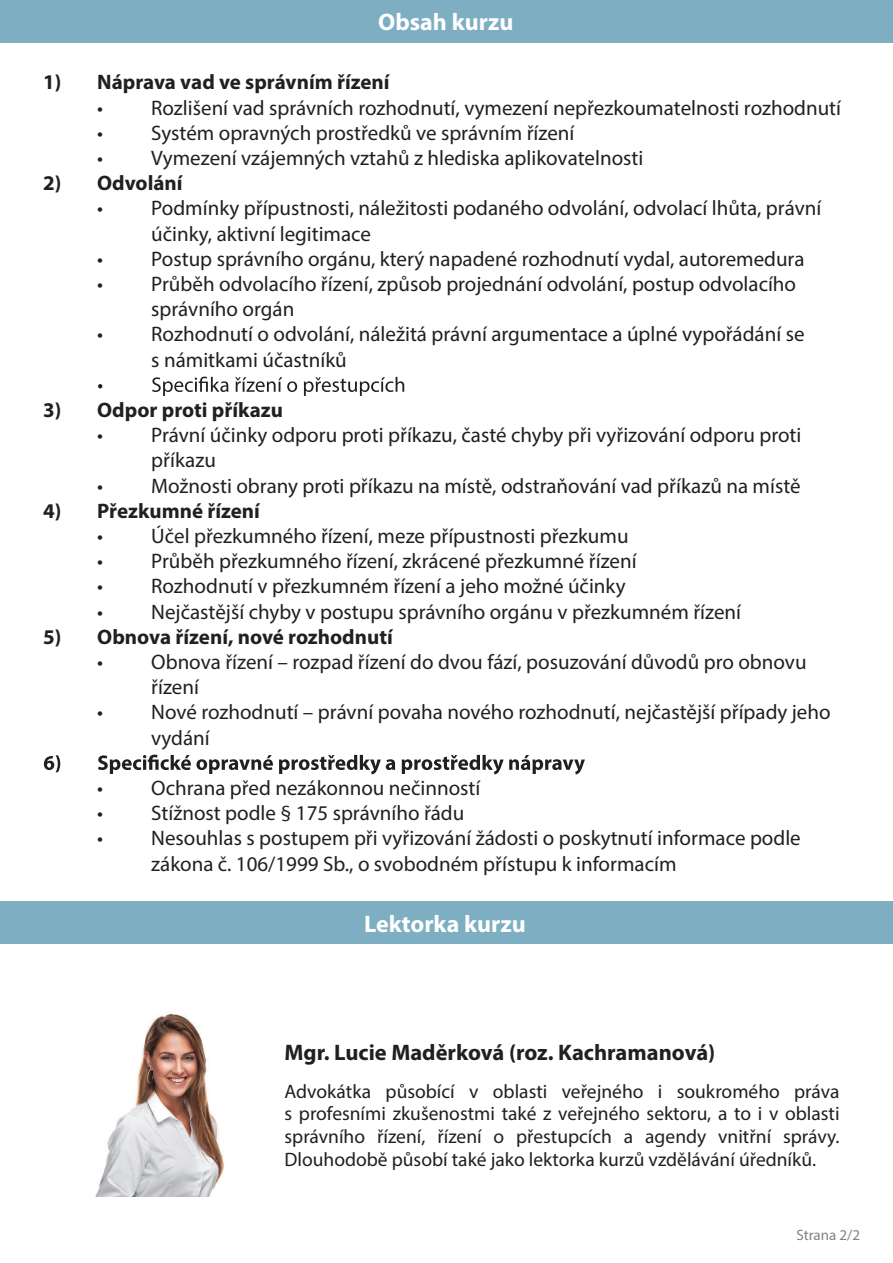
<style>
.page{position:relative;width:893px;height:1263px;background:#fff}
.page>*{position:absolute;margin:0;border:0;box-sizing:border-box;transform-origin:0 0}
.t1{font:700 24px "Myriad Pro";color:#fff}
.t2{font:700 22.5px "Myriad Pro";color:#231f20}
.t3{font:21px/25.2px "Myriad Pro";color:#231f20}
.t4{font:700 21px "Myriad Pro";color:#231f20}
.t5{font:19.5px/23px "Myriad Pro";color:#231f20;text-align:justify}
.t6{font:15px "Myriad Pro";color:#808285}
</style>
<div class="page">
<div style="left:0;top:0;width:893px;height:42px;background:#7eaec2"></div>
<div style="left:0;top:901px;width:893px;height:42px;background:#7eaec2"></div>
<svg style="left:98px;top:377px;width:306px;height:19px"></svg>
<svg style="left:44px;top:755px;width:541px;height:19px"></svg>
<img style="left:95px;top:1013px;width:129px;height:184px">
<p class="t1" style="left:378px;top:6px;width:137px">Obsah kurzu</p>
<p class="t4" style="left:43px;top:69px;width:348px">1) Náprava vad ve správním řízení</p>
<p class="t3" style="left:97px;top:95px;width:745px">• Rozlišení vad správních rozhodnutí, vymezení nepřezkoumatelnosti rozhodnutí</p>
<p class="t3" style="left:97px;top:120px;width:479px">• Systém opravných prostředků ve správním řízení</p>
<p class="t3" style="left:97px;top:145px;width:548px">• Vymezení vzájemných vztahů z hlediska aplikovatelnosti</p>
<p class="t4" style="left:43px;top:169px;width:141px">2) Odvolání</p>
<p class="t3" style="left:151px;top:195px;width:672px;text-indent:-54px">• Podmínky přípustnosti, náležitosti podaného odvolání, odvolací lhůta, právní účinky, aktivní legitimace</p>
<p class="t3" style="left:97px;top:246px;width:709px">• Postup správního orgánu, který napadené rozhodnutí vydal, autoremedura</p>
<p class="t3" style="left:151px;top:271px;width:646px;text-indent:-54px">• Průběh odvolacího řízení, způsob projednání odvolání, postup odvolacího správního orgán</p>
<p class="t3" style="left:151px;top:321px;width:655px;text-indent:-54px">• Rozhodnutí o odvolání, náležitá právní argumentace a úplné vypořádání se s námitkami účastníků</p>
<p class="t4" style="left:43px;top:396px;width:241px">3) Odpor proti příkazu</p>
<p class="t3" style="left:151px;top:422px;width:652px;text-indent:-54px">• Právní účinky odporu proti příkazu, časté chyby při vyřizování odporu proti příkazu</p>
<p class="t3" style="left:97px;top:473px;width:705px">• Možnosti obrany proti příkazu na místě, odstraňování vad příkazů na místě</p>
<p class="t4" style="left:43px;top:497px;width:218px">4) Přezkumné řízení</p>
<p class="t3" style="left:97px;top:523px;width:533px">• Účel přezkumného řízení, meze přípustnosti přezkumu</p>
<p class="t3" style="left:97px;top:548px;width:541px">• Průběh přezkumného řízení, zkrácené přezkumné řízení</p>
<p class="t3" style="left:97px;top:573px;width:530px">• Rozhodnutí v přezkumném řízení a jeho možné účinky</p>
<p class="t3" style="left:97px;top:599px;width:645px">• Nejčastější chyby v postupu správního orgánu v přezkumném řízení</p>
<p class="t4" style="left:43px;top:623px;width:351px">5) Obnova řízení, nové rozhodnutí</p>
<p class="t3" style="left:151px;top:649px;width:657px;text-indent:-54px">• Obnova řízení – rozpad řízení do dvou fází, posuzování důvodů pro obnovu řízení</p>
<p class="t3" style="left:151px;top:699px;width:681px;text-indent:-54px">• Nové rozhodnutí – právní povaha nového rozhodnutí, nejčastější případy jeho vydání</p>
<p class="t3" style="left:97px;top:775px;width:385px">• Ochrana před nezákonnou nečinností</p>
<p class="t3" style="left:97px;top:800px;width:369px">• Stížnost podle § 175 správního řádu</p>
<p class="t3" style="left:151px;top:825px;width:651px;text-indent:-54px">• Nesouhlas s postupem při vyřizování žádosti o poskytnutí informace podle zákona č. 106/1999 Sb., o svobodném přístupu k informacím</p>
<p class="t1" style="left:364px;top:909px;width:163px">Lektorka kurzu</p>
<p class="t2" style="left:284px;top:1038px;width:432px">Mgr. Lucie Maděrková (roz. Kachramanová)</p>
<p class="t5" style="left:284px;top:1079px;width:557px">Advokátka působící v oblasti veřejného i soukromého práva s profesními zkušenostmi také z veřejného sektoru, a to i v oblasti správního řízení, řízení o přestupcích a agendy vnitřní správy.<br>Dlouhodobě působí také jako lektorka kurzů vzdělávání úředníků.</p>
<p class="t6" style="left:796px;top:1225px;width:65px">Strana 2/2</p>
</div>
